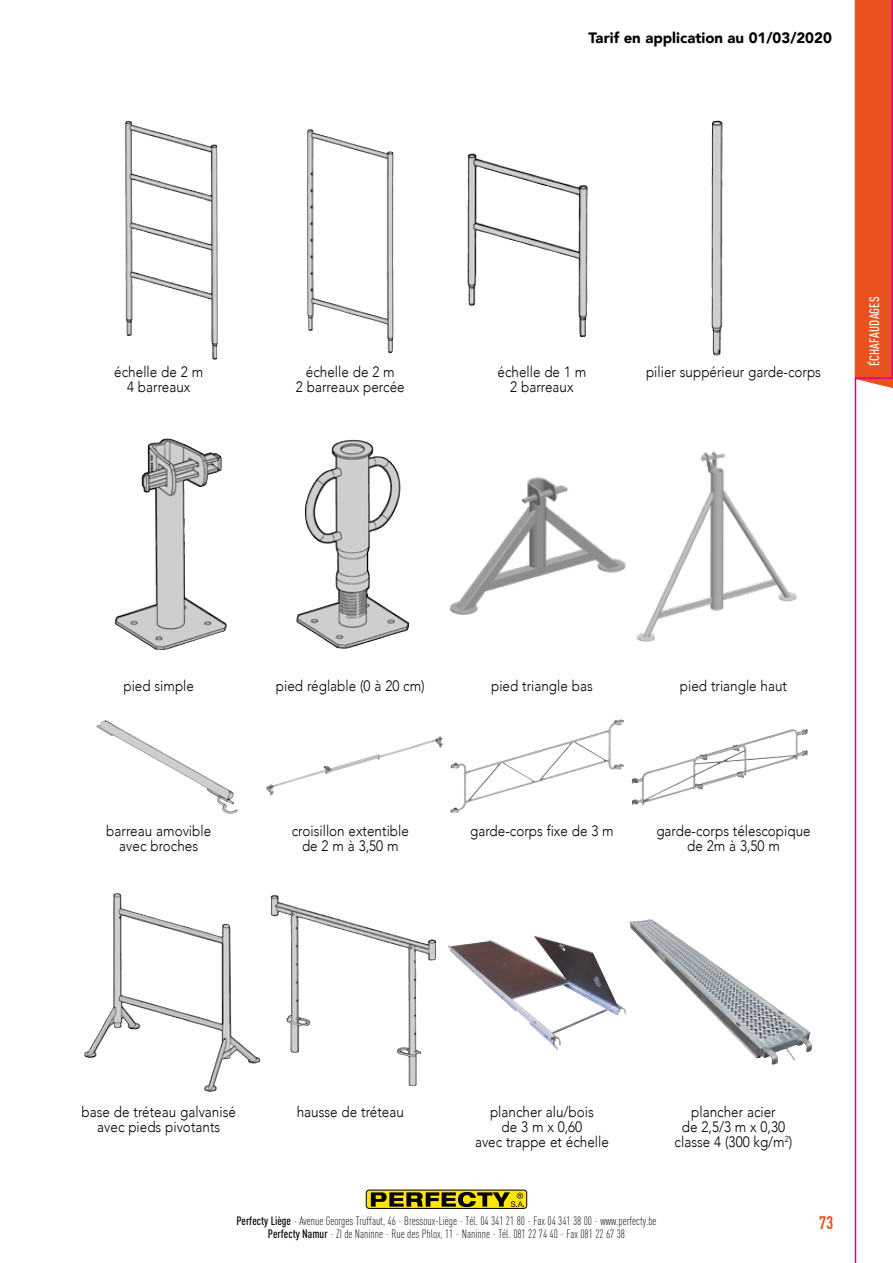
<style>
.page{position:relative;width:893px;height:1263px;background:#fff}
.page>*{position:absolute;margin:0;border:0;box-sizing:border-box;transform-origin:0 0}
.t1{font:700 condensed 18px "DINOT";color:#e9511f}
.t2{font:300 15px/15px "Avenir";color:#000;text-align:center;scale:.9 1}
.t3{font:900 15px "Avenir";color:#000}
.t4{font:500 condensed 13.5px "DINOT";letter-spacing:.01em;color:#fff}
.t5{font:300 condensed 12px/13.5px "DINOT";color:#000;text-align:center}
.s1{font-weight:500}
.s2{color:#35649e}
</style>
<div class="page">
<img style="left:84px;top:893px;width:177px;height:199px">
<img style="left:271px;top:895px;width:165px;height:191px">
<img style="left:448px;top:936px;width:116px;height:103px">
<img style="left:629px;top:919px;width:139px;height:139px">
<img style="left:125px;top:121px;width:93px;height:239px">
<img style="left:467px;top:153px;width:121px;height:184px">
<img style="left:307px;top:129px;width:87px;height:224px">
<img style="left:115px;top:438px;width:112px;height:212px">
<img style="left:296px;top:440px;width:113px;height:209px">
<img style="left:449px;top:477px;width:177px;height:138px">
<img style="left:636px;top:451px;width:161px;height:191px">
<img style="left:711px;top:120px;width:12px;height:236px">
<img style="left:96px;top:720px;width:142px;height:94px">
<img style="left:266px;top:736px;width:177px;height:59px">
<img style="left:450px;top:719px;width:173px;height:94px">
<img style="left:631px;top:729px;width:175px;height:55px">
<div style="left:366px;top:1190px;width:161px;height:18px;border:1px solid #000;border-radius:3px"></div>
<svg style="left:371px;top:1192px;width:153px;height:15px;background:#807300"></svg>
<svg style="left:854px;top:0;width:39px;height:1263px"></svg>
<p class="t3" style="left:588px;top:25px;width:245px">Tarif en application au 01/03/2020</p>
<p class="t2" style="left:114px;top:364px;width:100px">échelle de 2 m<br>4 barreaux</p>
<p class="t2" style="left:296px;top:364px;width:122px">échelle de 2 m<br>2 barreaux percée</p>
<p class="t2" style="left:497px;top:364px;width:100px">échelle de 1 m<br>2 barreaux</p>
<p class="t2" style="left:646px;top:364px;width:196px">pilier suppérieur garde-corps</p>
<p class="t4" style="left:866px;top:366px;width:71px;rotate:-90deg">ÉCHAFAUDAGES</p>
<p class="t2" style="left:123px;top:678px;width:80px">pied simple</p>
<p class="t2" style="left:106px;top:823px;width:118px">barreau amovible avec broches</p>
<p class="t2" style="left:276px;top:678px;width:167px">pied réglable (0 à 20 cm)</p>
<p class="t2" style="left:491px;top:678px;width:115px">pied triangle bas</p>
<p class="t2" style="left:680px;top:678px;width:121px">pied triangle haut</p>
<p class="t2" style="left:292px;top:823px;width:132px">croisillon extentible de 2 m à 3,50 m</p>
<p class="t2" style="left:470px;top:823px;width:161px">garde-corps fixe de 3 m</p>
<p class="t2" style="left:656px;top:823px;width:173px">garde-corps télescopique de 2m à 3,50 m</p>
<p class="t2" style="left:82px;top:1104px;width:173px">base de tréteau galvanisé avec pieds pivotants</p>
<p class="t2" style="left:297px;top:1104px;width:121px">hausse de tréteau</p>
<p class="t2" style="left:475px;top:1104px;width:150px">plancher alu/bois<br>de 3 m x 0,60<br>avec trappe et échelle</p>
<p class="t2" style="left:675px;top:1104px;width:132px">plancher acier<br>de 2,5/3 m x 0,30 classe 4 (300 kg/m<sup>2</sup>)</p>
<p class="t5" style="left:236px;top:1213px;width:422px"><span class="s1">Perfecty Liège</span> <span class="s2">-</span> Avenue Georges Truffaut, 46 <span class="s2">-</span> Bressoux-Liège <span class="s2">-</span> Tél. 04 341 21 80 <span class="s2">-</span> Fax 04 341 38 00 <span class="s2">-</span> www.perfecty.be<br><span class="s1">Perfecty Namur</span> <span class="s2">-</span> ZI de Naninne <span class="s2">-</span> Rue des Phlox, 11 <span class="s2">-</span> Naninne <span class="s2">-</span> Tél. 081 22 74 40 <span class="s2">-</span> Fax 081 22 67 38</p>
<p class="t1" style="left:819px;top:1212px;width:16px">73</p>
</div>
